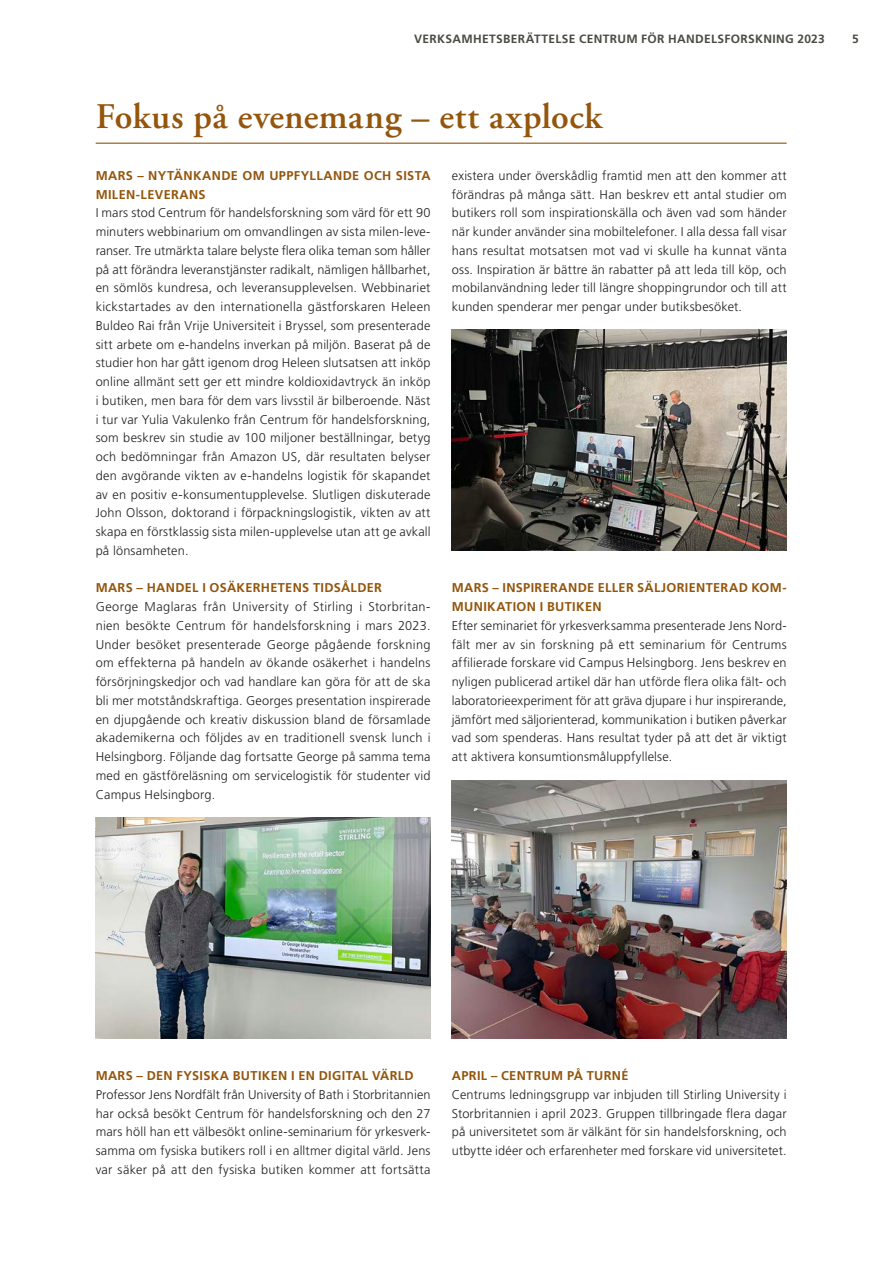
<style>
.page{position:relative;width:893px;height:1263px;background:#fff}
.page>*{position:absolute;margin:0;border:0;box-sizing:border-box;transform-origin:0 0}
.Brons_huvudrubriker{font:600 36px "Adobe Garamond Pro";letter-spacing:.015em;color:#94550c}
.Svart_Brödtext_utan_indrag{font:300 12.75px/18.8px "Frutiger LT Std";letter-spacing:.015em;color:#231f20;text-align:justify}
.Svart_Brödtext_utan_indrag-2{font:700 12.75px/18.8px "Frutiger LT Std";letter-spacing:.025em;color:#94550c}
.t1{font:700 12px "Frutiger LT Std";letter-spacing:.025em;color:#4c4b43}
</style>
<div class="page">
<hr style="left:96px;top:143px;width:691px;height:1px;background:#94550c">
<img style="left:452px;top:780px;width:335px;height:259px">
<img style="left:96px;top:817px;width:334px;height:222px">
<img style="left:452px;top:329px;width:335px;height:222px">
<p class="t1" style="left:414px;top:32px;width:412px">VERKSAMHETSBERÄTTELSE CENTRUM FÖR HANDELSFORSKNING 2023</p>
<p class="t1" style="left:852px;top:32px;width:8px">5</p>
<p class="Brons_huvudrubriker" style="left:96px;top:96px;width:508px">Fokus på evenemang – ett axplock</p>
<p class="Svart_Brödtext_utan_indrag" style="left:452px;top:166px;width:336px">existera under överskådlig framtid men att den kommer att förändras på många sätt. Han beskrev ett antal studier om butikers roll som inspirationskälla och även vad som händer när kunder använder sina mobiltelefoner. I alla dessa fall visar hans resultat motsatsen mot vad vi skulle ha kunnat vänta oss. Inspiration är bättre än rabatter på att leda till köp, och mobilanvändning leder till längre shoppingrundor och till att kunden spenderar mer pengar under butiksbesöket.</p>
<p class="Svart_Brödtext_utan_indrag-2" style="left:96px;top:166px;width:336px">MARS – NYTÄNKANDE OM UPPFYLLANDE OCH SISTA<br>MILEN-LEVERANS</p>
<p class="Svart_Brödtext_utan_indrag" style="left:96px;top:204px;width:336px">I mars stod Centrum för handelsforskning som värd för ett 90 minuters webbinarium om omvandlingen av sista milen-leve&shy;ranser. Tre utmärkta talare belyste flera olika teman som håller på att förändra leveranstjänster radikalt, nämligen hållbarhet, en sömlös kundresa, och leveransupplevelsen. Webbinariet kickstartades av den internationella gästforskaren Heleen Buldeo Rai från Vrije Universiteit i Bryssel, som presenterade sitt arbete om e-handelns inverkan på miljön. Baserat på de studier hon har gått igenom drog Heleen slutsatsen att inköp online allmänt sett ger ett mindre koldioxidavtryck än inköp i butiken, men bara för dem vars livsstil är bilberoende. Näst i tur var Yulia Vakulenko från Centrum för handelsforskning, som beskrev sin studie av 100 miljoner beställningar, betyg och bedömningar från Amazon US, där resultaten belyser den avgörande vikten av e-handelns logistik för skapandet av en positiv e-konsumentupplevelse. Slutligen diskuterade John Olsson, doktorand i förpackningslogistik, vikten av att skapa en förstklassig sista milen-upplevelse utan att ge avkall på lönsamheten.</p>
<p class="Svart_Brödtext_utan_indrag-2" style="left:96px;top:579px;width:288px">MARS – HANDEL I OSÄKERHETENS TIDSÅLDER</p>
<p class="Svart_Brödtext_utan_indrag" style="left:96px;top:598px;width:336px">George Maglaras från University of Stirling i Storbritan&shy;nien besökte Centrum för handelsforskning i mars 2023.<br>Under besöket presenterade George pågående forskning om effekterna på handeln av ökande osäkerhet i handelns försörjningskedjor och vad handlare kan göra för att de ska bli mer motståndskraftiga. Georges presentation inspirerade en djupgående och kreativ diskussion bland de församlade akademikerna och följdes av en traditionell svensk lunch i Helsingborg. Följande dag fortsatte George på samma tema med en gästföreläsning om servicelogistik för studenter vid Campus Helsingborg.</p>
<p class="Svart_Brödtext_utan_indrag-2" style="left:452px;top:579px;width:336px">MARS – INSPIRERANDE ELLER SÄLJORIENTERAD KOM-<br>MUNIKATION I BUTIKEN</p>
<p class="Svart_Brödtext_utan_indrag" style="left:452px;top:616px;width:336px">Efter seminariet för yrkesverksamma presenterade Jens Nord&shy;fält mer av sin forskning på ett seminarium för Centrums affilierade forskare vid Campus Helsingborg. Jens beskrev en nyligen publicerad artikel där han utförde flera olika fält- och laboratorieexperiment för att gräva djupare i hur inspirerande, jämfört med säljorienterad, kommunikation i butiken påverkar vad som spenderas. Hans resultat tyder på att det är viktigt att aktivera konsumtionsmåluppfyllelse.</p>
<p class="Svart_Brödtext_utan_indrag-2" style="left:96px;top:1066px;width:320px">MARS – DEN FYSISKA BUTIKEN I EN DIGITAL VÄRLD</p>
<p class="Svart_Brödtext_utan_indrag" style="left:96px;top:1085px;width:336px">Professor Jens Nordfält från University of Bath i Storbritannien har också besökt Centrum för handelsforskning och den 27 mars höll han ett välbesökt online-seminarium för yrkesverk&shy;samma om fysiska butikers roll i en alltmer digital värld. Jens var säker på att den fysiska butiken kommer att fortsätta</p>
<p class="Svart_Brödtext_utan_indrag-2" style="left:452px;top:1066px;width:178px">APRIL – CENTRUM PÅ TURNÉ</p>
<p class="Svart_Brödtext_utan_indrag" style="left:452px;top:1085px;width:336px">Centrums ledningsgrupp var inbjuden till Stirling University i Storbritannien i april 2023. Gruppen tillbringade flera dagar på universitetet som är välkänt för sin handelsforskning, och utbytte idéer och erfarenheter med forskare vid universitetet.</p>
</div>
